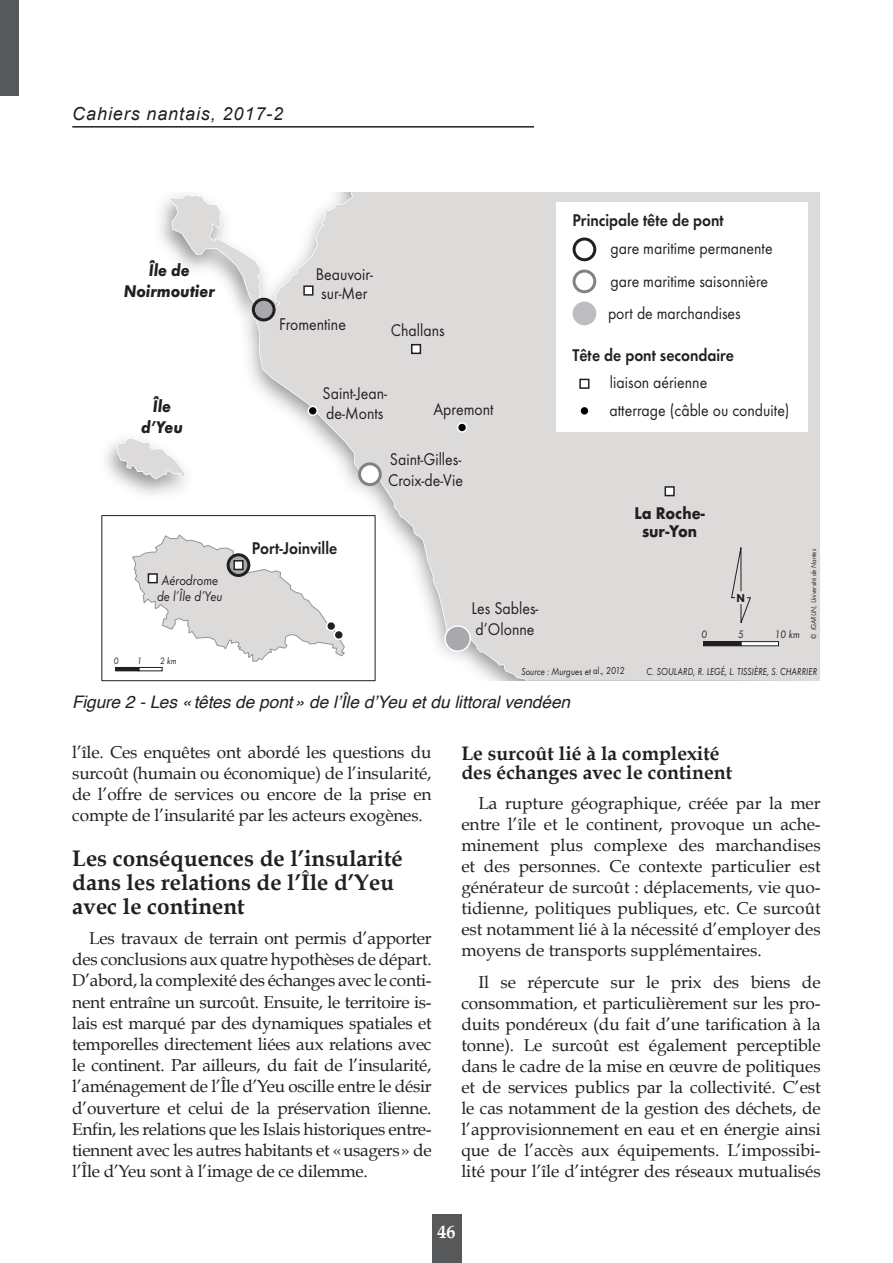
<style>
.page{position:relative;width:893px;height:1263px;background:#fff}
.page>*{position:absolute;margin:0;border:0;box-sizing:border-box;transform-origin:0 0}
.t1{font:700 22.5px/24px "Book Antiqua";color:#231f20}
.t2{font:700 19.5px/19.5px "Book Antiqua";color:#231f20}
.t3{font:italic 18px "Arial";letter-spacing:.05em;color:#231f20}
.t4{font:700 18px "Book Antiqua";color:#fff}
.t5{font:17.55px/32.7px "Futura T";color:#231f20;scale:.9 1}
.t6{font:600 17.55px "Futura T";color:#231f20;scale:.9 1}
.t7{font:italic 700 17.55px/21.1px "Futura T";color:#231f20;text-align:center;scale:.9 1}
.t8{font:700 17.55px/17.9px "Futura T";color:#231f20;text-align:center;scale:.9 1}
.t9{font:17.25px/21px "Book Antiqua";letter-spacing:-.01em;color:#231f20;text-align:justify}
.t10{font:italic 17.25px "Helvetica";letter-spacing:-.005em;color:#231f20}
.t11{font:italic 14.4px/15.8px "Futura T";color:#231f20;text-align:center;scale:.9 1}
.t12{font:700 11.85px "Futura T";color:#231f20;scale:.9 1}
.t13{font:italic 11.25px "Futura T";color:#231f20;scale:.9 1}
.t14{font:italic 10.5px "Futura T";letter-spacing:-.005em;color:#231f20;scale:.85 1}
.t15{font:italic 9.6px "Futura T";color:#231f20;scale:.9 1}
.t16{font:italic 7.5px "Futura T";color:#231f20;scale:.9 1}
.s1{font-style:normal}
</style>
<div class="page">
<hr style="left:72px;top:126px;width:462px;height:2px;background:#231f20">
<div style="left:432px;top:1214px;width:29px;height:49px;background:#57585a"></div>
<div style="left:0;top:0;width:19px;height:96px;background:#57585a"></div>
<svg style="left:255px;top:192px;width:565px;height:489px;fill:#dddbda"></svg>
<svg style="left:116px;top:437px;width:70px;height:43px"></svg>
<svg style="left:731px;top:543px;width:20px;height:82px;background:#cccac9"></svg>
<hr style="left:741px;top:642px;width:37px;height:4px;background:#fff">
<div style="left:741px;top:641px;width:38px;height:5px;border:1px solid #231f20"></div>
<hr style="left:704px;top:642px;width:37px;height:4px;background:#231f20">
<div style="left:704px;top:641px;width:37px;height:5px;border:1px solid #231f20"></div>
<div style="left:139px;top:667px;width:23px;height:4px;border:1px solid #231f20"></div>
<div style="left:116px;top:667px;width:23px;height:4px;border:1px solid #231f20"></div>
<div style="left:102px;top:515px;width:273px;height:166px;border:1px solid #231f20"></div>
<div style="left:556px;top:203px;width:252px;height:229px;background:#fff"></div>
<div style="left:579px;top:379px;width:10px;height:10px;border:2px solid #231f20"></div>
<svg style="left:573px;top:237px;width:23px;height:24px"></svg>
<svg style="left:573px;top:302px;width:23px;height:23px"></svg>
<div style="left:581px;top:407px;width:7px;height:7px;background:#000;border-radius:50%"></div>
<svg style="left:573px;top:270px;width:23px;height:23px"></svg>
<div style="left:412px;top:345px;width:8px;height:8px;background:#fff"></div>
<div style="left:411px;top:344px;width:10px;height:10px;border:2px solid #231f20"></div>
<div style="left:665px;top:487px;width:9px;height:9px;background:#fff"></div>
<div style="left:664px;top:486px;width:11px;height:10px;border:2px solid #231f20"></div>
<div style="left:304px;top:286px;width:9px;height:9px;background:#fff"></div>
<div style="left:303px;top:285px;width:10px;height:11px;border:2px solid #231f20"></div>
<svg style="left:166px;top:193px;width:110px;height:128px"></svg>
<svg style="left:444px;top:625px;width:27px;height:27px"></svg>
<svg style="left:457px;top:422px;width:10px;height:11px"></svg>
<svg style="left:308px;top:406px;width:10px;height:10px"></svg>
<svg style="left:132px;top:535px;width:214px;height:127px"></svg>
<svg style="left:358px;top:462px;width:24px;height:24px"></svg>
<div style="left:148px;top:574px;width:9px;height:9px;background:#fff"></div>
<div style="left:148px;top:573px;width:10px;height:10px;border:2px solid #231f20"></div>
<div style="left:234px;top:561px;width:9px;height:8px;background:#fff"></div>
<div style="left:233px;top:560px;width:11px;height:10px;border:2px solid #231f20"></div>
<p class="t3" style="left:72px;top:102px;width:212px">Cahiers nantais, 2017-2</p>
<p class="t7" style="left:124px;top:259px;width:103px">Île de<br>Noirmoutier</p>
<p class="t7" style="left:141px;top:395px;width:48px">Île d’Yeu</p>
<p class="t11" style="left:157px;top:572px;width:74px">Aérodrome de l’Île d’Yeu</p>
<p class="t5" style="left:316px;top:264px;width:65px;line-height:19.5px;text-align:center">Beauvoir&shy;sur-Mer</p>
<p class="t5" style="left:279px;top:307px;width:76px">Fromentine</p>
<p class="t5" style="left:391px;top:314px;width:61px">Challans</p>
<p class="t5" style="left:323px;top:384px;width:73px;line-height:19.5px">Saint-Jean&shy;de-Monts</p>
<p class="t5" style="left:433px;top:392px;width:68px">Apremont</p>
<p class="t6" style="left:252px;top:538px;width:96px">Port-Joinville</p>
<p class="t5" style="left:388px;top:449px;width:85px;line-height:21.1px">Saint-Gilles-<br>Croix-de-Vie</p>
<p class="t5" style="left:472px;top:598px;width:76px;line-height:21.1px">Les Sables&shy;d’Olonne</p>
<p class="t6" style="left:572px;top:209px;width:170px">Principale tête de pont</p>
<p class="t5" style="left:608px;top:232px;width:184px">gare maritime permanente gare maritime saisonnière port de marchandises</p>
<p class="t6" style="left:572px;top:345px;width:181px">Tête de pont secondaire</p>
<p class="t5" style="left:610px;top:368px;width:201px;line-height:28.2px">liaison aérienne<br>atterrage (câble ou conduite)</p>
<p class="t8" style="left:634px;top:504px;width:80px">La Roche&shy;sur-Yon</p>
<p class="t12" style="left:737px;top:591px;width:11px">N</p>
<p class="t13" style="left:702px;top:628px;width:8px">0</p>
<p class="t13" style="left:738px;top:628px;width:8px">5</p>
<p class="t13" style="left:775px;top:628px;width:29px">10 km</p>
<p class="t16" style="left:809px;top:639px;width:101px;rotate:-90deg">© IGARUN, Université de Nantes</p>
<p class="t15" style="left:114px;top:655px;width:7px">0</p>
<p class="t15" style="left:137px;top:655px;width:7px">1</p>
<p class="t15" style="left:160px;top:655px;width:20px">2 km</p>
<p class="t14" style="left:521px;top:665px;width:123px">Source : Murgues <span class="s1">et al.</span>, 2012</p>
<p class="t14" style="left:647px;top:665px;width:202px">C. SOULARD, R. LEGÉ, L. TISSIÈRE, S. CHARRIER</p>
<p class="t10" style="left:72px;top:688px;width:499px">Figure 2 - Les «têtes de pont» de l’Île d’Yeu et du littoral vendéen</p>
<p class="t9" style="left:72px;top:741px;width:361px">l’île. Ces enquêtes ont abordé les questions du surcoût (humain ou économique) de l’insularité, de l’offre de services ou encore de la prise en compte de l’insularité par les acteurs exogènes.</p>
<h1 class="t1" style="left:72px;top:847px;width:332px">Les conséquences de l’insularité dans les relations de l’Île d’Yeu avec le continent</h1>
<p class="t9" style="left:72px;top:927px;width:361px;text-indent:17px">Les travaux de terrain ont permis d’apporter des conclusions aux quatre hypothèses de départ.<br>D’abord, la complexité des échanges avec le conti&shy;nent entraîne un surcoût. Ensuite, le territoire is&shy;lais est marqué par des dynamiques spatiales et temporelles directement liées aux relations avec le continent. Par ailleurs, du fait de l’insularité, l’aménagement de l’Île d’Yeu oscille entre le désir d’ouverture et celui de la préservation îlienne.<br>Enfin, les relations que les Islais historiques entre&shy;tiennent avec les autres habitants et «usagers» de l’Île d’Yeu sont à l’image de ce dilemme.</p>
<p class="t2" style="left:461px;top:743px;width:272px">Le surcoût lié à la complexité des échanges avec le continent</p>
<p class="t9" style="left:461px;top:792px;width:361px;text-indent:17px">La rupture géographique, créée par la mer entre l’île et le continent, provoque un ache&shy;minement plus complexe des marchandises et des personnes. Ce contexte particulier est générateur de surcoût : déplacements, vie quo&shy;tidienne, politiques publiques, etc. Ce surcoût est notamment lié à la nécessité d’employer des moyens de transports supplémentaires.</p>
<p class="t9" style="left:461px;top:972px;width:361px;text-indent:17px">Il se répercute sur le prix des biens de consommation, et particulièrement sur les pro&shy;duits pondéreux (du fait d’une tarification à la tonne). Le surcoût est également perceptible dans le cadre de la mise en œuvre de politiques et de services publics par la collectivité. C’est le cas notamment de la gestion des déchets, de l’approvisionnement en eau et en énergie ainsi que de l’accès aux équipements. L’impossibi&shy;lité pour l’île d’intégrer des réseaux mutualisés</p>
<p class="t4" style="left:437px;top:1222px;width:19px">46</p>
</div>
